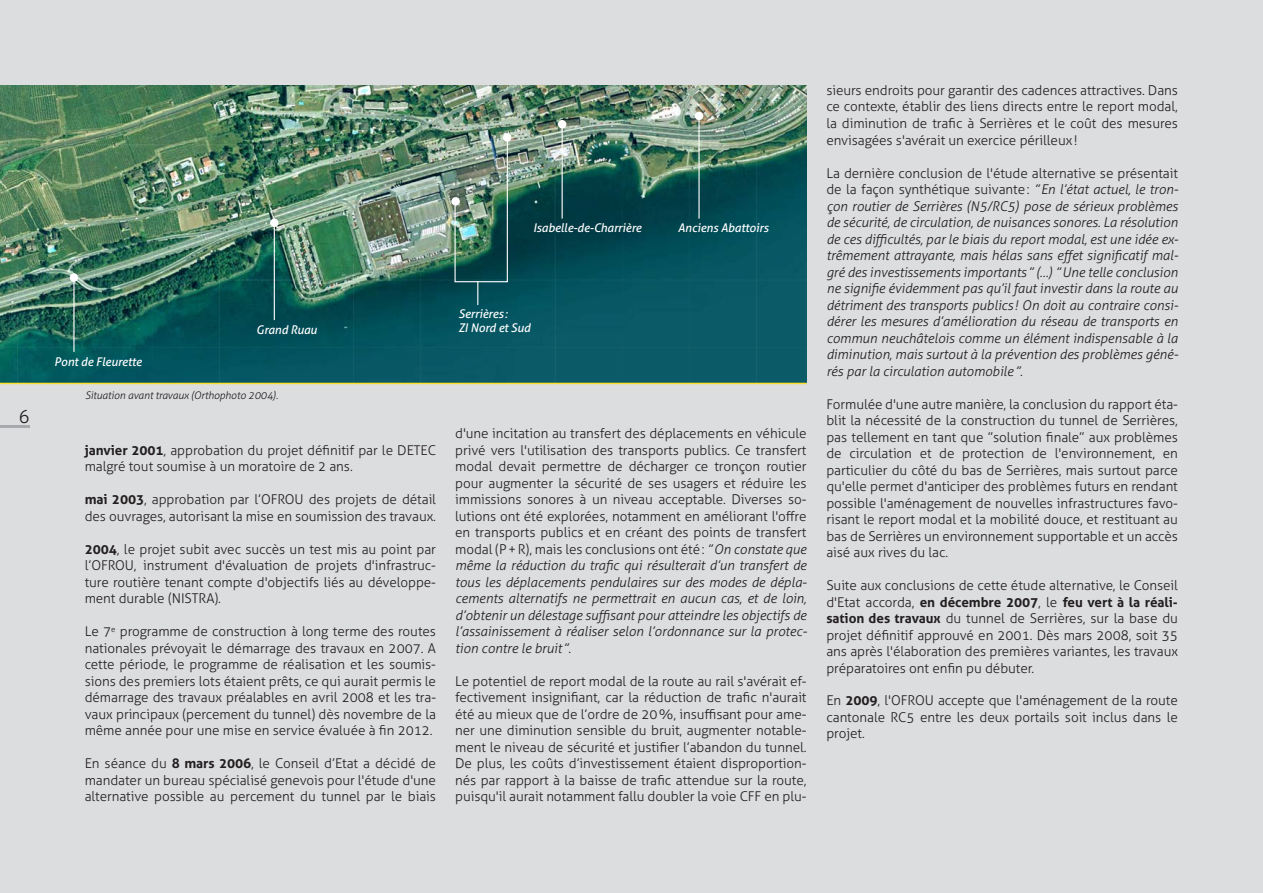
<style>
.page{position:relative;width:1263px;height:893px;background:#dcdddf}
.page>*{position:absolute;margin:0;border:0;box-sizing:border-box;transform-origin:0 0}
.t1{font:300 18px "Aller";color:#231f20}
.base_texte{font:300 13.5px/16.5px "Aller";letter-spacing:-.005em;color:#231f20;text-align:justify}
.base_texte-2{font:italic 300 13.5px/16.5px "Aller";letter-spacing:-.005em;color:#231f20;text-align:justify}
.légende{font:italic 12px "Aller";letter-spacing:-.01em;color:#fff}
.légende-2{font:italic 300 10.5px "Aller";letter-spacing:-.01em;color:#231f20}
.s1{font-weight:700}
.s2{font-style:italic}
.s3{font-style:normal}
</style>
<div class="page">
<img style="left:0;top:85px;width:806px;height:298px">
<hr style="left:0;top:425px;width:30px;height:3px;background:#a8a9ad">
<hr style="left:0;top:383px;width:806px;height:1px;background:#fbdd2b">
<hr style="left:562px;top:124px;width:1px;height:95px;background:#fff">
<div style="left:558px;top:120px;width:8px;height:8px;background:#fff;border-radius:50%"></div>
<hr style="left:698px;top:116px;width:2px;height:103px;background:#fff">
<div style="left:695px;top:112px;width:8px;height:8px;background:#fff;border-radius:50%"></div>
<div style="left:451px;top:197px;width:9px;height:9px;background:#fff;border-radius:50%"></div>
<div style="left:503px;top:133px;width:8px;height:9px;background:#fff;border-radius:50%"></div>
<hr style="left:274px;top:223px;width:1px;height:97px;background:#fff">
<div style="left:270px;top:219px;width:9px;height:8px;background:#fff;border-radius:50%"></div>
<hr style="left:73px;top:277px;width:2px;height:75px;background:#fff">
<div style="left:70px;top:273px;width:8px;height:9px;background:#fff;border-radius:50%"></div>
<img style="left:454px;top:136px;width:54px;height:169px">
<p class="t1" style="left:19px;top:406px;width:12px">6</p>
<p class="légende" style="left:533px;top:221px;width:110px">Isabelle-de-Charrière</p>
<p class="légende" style="left:678px;top:221px;width:92px">Anciens Abattoirs</p>
<p class="légende" style="left:54px;top:354px;width:89px">Pont de Fleurette</p>
<p class="légende" style="left:256px;top:322px;width:62px">Grand Ruau</p>
<p class="légende-2" style="left:85px;top:389px;width:195px">Situation avant travaux (Orthophoto 2004).</p>
<p class="base_texte" style="left:85px;top:442px;width:353px"><span class="s1">janvier 2001</span>, approbation du projet définitif par le DETEC malgré tout soumise à un moratoire de 2 ans.</p>
<p class="base_texte" style="left:85px;top:491px;width:353px"><span class="s1">mai 2003</span>, approbation par l’OFROU des projets de détail des ouvrages, autorisant la mise en soumission des travaux.</p>
<p class="base_texte" style="left:85px;top:541px;width:353px"><span class="s1">2004</span>, le projet subit avec succès un test mis au point par l’OFROU, instrument d'évaluation de projets d'infrastruc&shy;ture routière tenant compte d'objectifs liés au développe&shy;ment durable (NISTRA).</p>
<p class="base_texte" style="left:85px;top:623px;width:353px">Le 7<sup>e</sup> programme de construction à long terme des routes nationales prévoyait le démarrage des travaux en 2007. A cette période, le programme de réalisation et les soumis&shy;sions des premiers lots étaient prêts, ce qui aurait permis le démarrage des travaux préalables en avril 2008 et les tra&shy;vaux principaux (percement du tunnel) dès novembre de la même année pour une mise en service évaluée à fin 2012.</p>
<p class="base_texte" style="left:85px;top:755px;width:353px">En séance du <span class="s1">8 mars 2006</span>, le Conseil d’Etat a décidé de mandater un bureau spécialisé genevois pour l'étude d'une alternative possible au percement du tunnel par le biais</p>
<p class="légende" style="left:458px;top:306px;width:51px">Serrières:</p>
<p class="légende" style="left:458px;top:321px;width:74px">ZI Nord et Sud</p>
<p class="base_texte" style="left:455px;top:425px;width:353px">d'une incitation au transfert des déplacements en véhicule privé vers l'utilisation des transports publics. Ce transfert modal devait permettre de décharger ce tronçon routier pour augmenter la sécurité de ses usagers et réduire les immissions sonores à un niveau acceptable. Diverses so&shy;lutions ont été explorées, notamment en améliorant l'offre en transports publics et en créant des points de transfert modal (P+R), mais les conclusions ont été: <span class="s2">”On constate que même la réduction du trafic qui résulterait d’un transfert de tous les déplacements pendulaires sur des modes de dépla&shy;cements alternatifs ne permettrait en aucun cas, et de loin, d’obtenir un délestage suffisant pour atteindre les objectifs de l’assainissement à réaliser selon l’ordonnance sur la protec&shy;tion contre le bruit”</span>.</p>
<p class="base_texte" style="left:455px;top:673px;width:353px">Le potentiel de report modal de la route au rail s'avérait ef&shy;fectivement insignifiant, car la réduction de trafic n'aurait été au mieux que de l’ordre de 20%, insuffisant pour ame&shy;ner une diminution sensible du bruit, augmenter notable&shy;ment le niveau de sécurité et justifier l’abandon du tunnel.<br>De plus, les coûts d’investissement étaient disproportion&shy;nés par rapport à la baisse de trafic attendue sur la route, puisqu'il aurait notamment fallu doubler la voie CFF en plu-</p>
<p class="base_texte" style="left:826px;top:82px;width:353px">sieurs endroits pour garantir des cadences attractives. Dans ce contexte, établir des liens directs entre le report modal, la diminution de trafic à Serrières et le coût des mesures envisagées s'avérait un exercice périlleux!</p>
<p class="base_texte-2" style="left:826px;top:164px;width:353px"><span class="s3">La dernière conclusion de l'étude alternative se présentait de la façon synthétique suivante:</span> ”En l’état actuel, le tron&shy;çon routier de Serrières (N5/RC5) pose de sérieux problèmes de sécurité, de circulation, de nuisances sonores. La résolution de ces difficultés, par le biais du report modal, est une idée ex&shy;trêmement attrayante, mais hélas sans effet significatif mal&shy;gré des investissements importants ” (…) ”Une telle conclusion ne signifie évidemment pas qu’il faut investir dans la route au détriment des transports publics ! On doit au contraire consi&shy;dérer les mesures d’amélioration du réseau de transports en commun neuchâtelois comme un élément indispensable à la diminution, mais surtout à la prévention des problèmes géné&shy;rés par la circulation automobile”<span class="s3">.</span></p>
<p class="base_texte" style="left:826px;top:395px;width:353px">Formulée d'une autre manière, la conclusion du rapport éta&shy;blit la nécessité de la construction du tunnel de Serrières, pas tellement en tant que ”solution finale” aux problèmes de circulation et de protection de l'environnement, en particulier du côté du bas de Serrières, mais surtout parce qu'elle permet d'anticiper des problèmes futurs en rendant possible l'aménagement de nouvelles infrastructures favo&shy;risant le report modal et la mobilité douce, et restituant au bas de Serrières un environnement supportable et un accès aisé aux rives du lac.</p>
<p class="base_texte" style="left:826px;top:577px;width:353px">Suite aux conclusions de cette étude alternative, le Conseil d'Etat accorda, <span class="s1">en décembre 2007</span>, le <span class="s1">feu vert à la réali&shy;sation des travaux</span> du tunnel de Serrières, sur la base du projet définitif approuvé en 2001. Dès mars 2008, soit 35 ans après l'élaboration des premières variantes, les travaux préparatoires ont enfin pu débuter.</p>
<p class="base_texte" style="left:826px;top:692px;width:353px">En <span class="s1">2009</span>, l'OFROU accepte que l'aménagement de la route cantonale RC5 entre les deux portails soit inclus dans le projet.</p>
</div>
